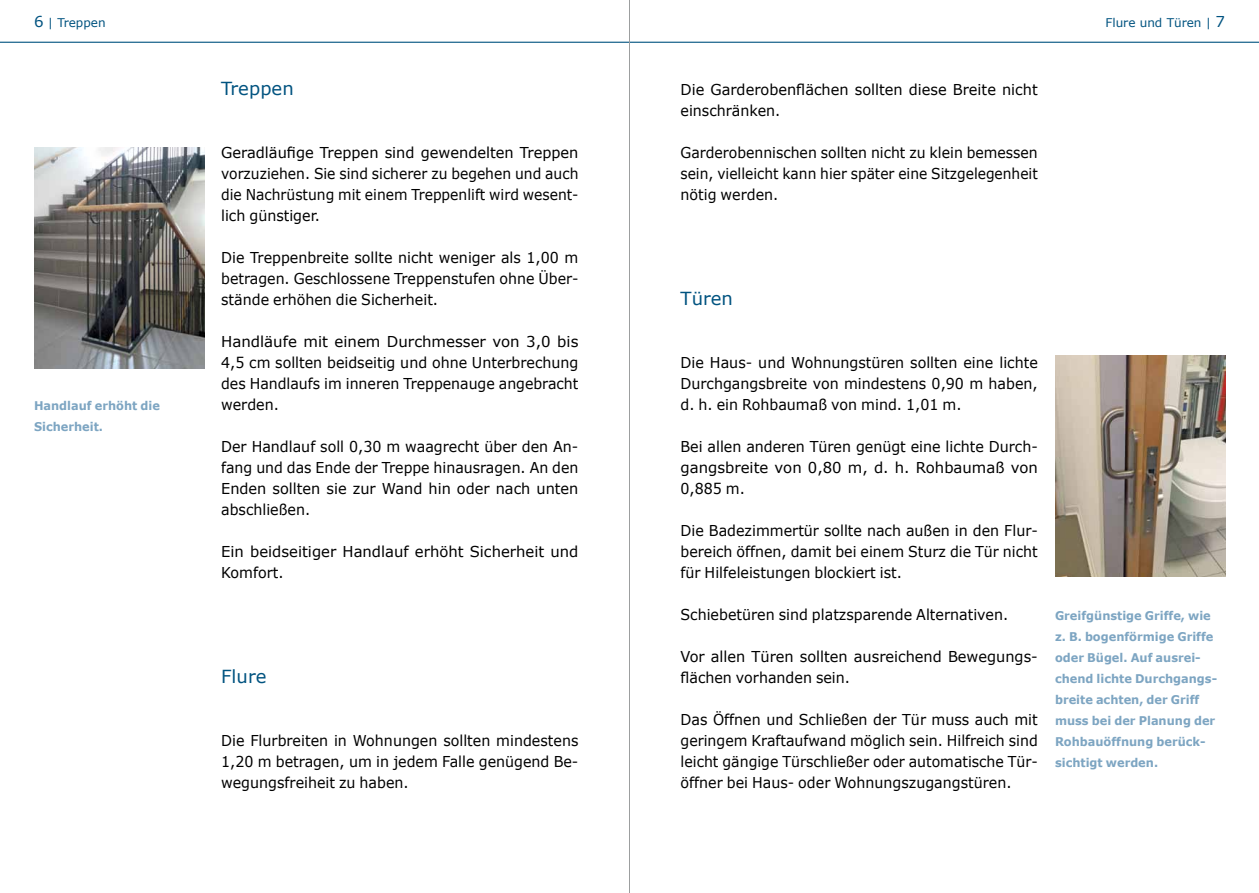
<style>
.page{position:relative;width:1259px;height:893px;background:#fff}
.page>*{position:absolute;margin:0;border:0;box-sizing:border-box;transform-origin:0 0}
.t1{font:18px "Verdana";letter-spacing:.005em;color:#005380}
.t2{font:15px/21px "Verdana";color:#000;text-align:justify;scale:.95 1}
.t3{font:15px/21px "Verdana";color:#000}
.t4{font:15px/21px "Verdana";color:#000;text-align:justify;scale:.94 1}
.t5{font:700 12px/21px "Verdana";color:#7da5c2;scale:.95 1}
.t6{font:12px "Verdana";color:#005380}
.s1{font-size:15px}
</style>
<div class="page">
<hr style="left:0;top:42px;width:1259px;height:1px;background:#005380">
<hr style="left:629px;top:0;width:1px;height:893px;background:#9c9e9f">
<img style="left:34px;top:147px;width:170px;height:221px">
<img style="left:1056px;top:355px;width:169px;height:221px">
<p class="t6" style="left:34px;top:14px;width:73px"><span class="s1">6</span> | Treppen</p>
<p class="t6" style="left:1105px;top:14px;width:121px">Flure und Türen | <span class="s1">7</span></p>
<p class="t5" style="left:34px;top:395px;width:134px">Handlauf erhöht die<br>Sicherheit.</p>
<p class="t1" style="left:221px;top:76px;width:74px">Treppen</p>
<p class="t3" style="left:221px;top:142px;width:359px;text-align:justify">Geradläufige Treppen sind gewendelten Treppen vorzuziehen. Sie sind sicherer zu begehen und auch die Nachrüstung mit einem Treppenlift wird wesent&shy;lich günstiger.</p>
<p class="t2" style="left:221px;top:247px;width:377px">Die Treppenbreite sollte nicht weniger als 1,00 m betragen. Geschlossene Treppenstufen ohne Über&shy;stände erhöhen die Sicherheit.</p>
<p class="t3" style="left:221px;top:331px;width:359px;text-align:justify">Handläufe mit einem Durchmesser von 3,0 bis 4,5 cm sollten beidseitig und ohne Unterbrechung des Handlaufs im inneren Treppenauge angebracht werden.</p>
<p class="t2" style="left:221px;top:436px;width:377px">Der Handlauf soll 0,30 m waagrecht über den An&shy;fang und das Ende der Treppe hinausragen. An den Enden sollten sie zur Wand hin oder nach unten abschließen.</p>
<p class="t3" style="left:221px;top:541px;width:359px">Ein beidseitiger Handlauf erhöht Sicherheit und<br>Komfort.</p>
<p class="t1" style="left:221px;top:664px;width:47px">Flure</p>
<p class="t2" style="left:221px;top:730px;width:377px">Die Flurbreiten in Wohnungen sollten mindestens 1,20 m betragen, um in jedem Falle genügend Be&shy;wegungsfreiheit zu haben.</p>
<p class="t3" style="left:680px;top:79px;width:359px">Die Garderobenflächen sollten diese Breite nicht einschränken.</p>
<p class="t4" style="left:680px;top:142px;width:381px">Garderobennischen sollten nicht zu klein bemessen sein, vielleicht kann hier später eine Sitzgelegenheit nötig werden.</p>
<p class="t1" style="left:680px;top:286px;width:54px">Türen</p>
<p class="t2" style="left:680px;top:352px;width:378px">Die Haus- und Wohnungstüren sollten eine lichte Durchgangsbreite von mindestens 0,90 m haben, d. h. ein Rohbaumaß von mind. 1,01 m.</p>
<p class="t2" style="left:680px;top:436px;width:378px">Bei allen anderen Türen genügt eine lichte Durch&shy;gangsbreite von 0,80 m, d. h. Rohbaumaß von 0,885 m.</p>
<p class="t2" style="left:680px;top:520px;width:377px">Die Badezimmertür sollte nach außen in den Flur&shy;bereich öffnen, damit bei einem Sturz die Tür nicht für Hilfeleistungen blockiert ist.</p>
<p class="t2" style="left:680px;top:604px;width:346px">Schiebetüren sind platzsparende Alternativen.</p>
<p class="t3" style="left:680px;top:646px;width:357px">Vor allen Türen sollten ausreichend Bewegungs&shy;flächen vorhanden sein.</p>
<p class="t2" style="left:680px;top:709px;width:377px">Das Öffnen und Schließen der Tür muss auch mit geringem Kraftaufwand möglich sein. Hilfreich sind leicht gängige Türschließer oder automatische Tür&shy;öffner bei Haus- oder Wohnungszugangstüren.</p>
<p class="t5" style="left:1055px;top:605px;width:172px">Greifgünstige Griffe, wie z. B. bogenförmige Griffe oder Bügel. Auf ausrei&shy;chend lichte Durchgangs&shy;breite achten, der Griff muss bei der Planung der<br>Rohbauöffnung berück&shy;sichtigt werden.</p>
</div>
